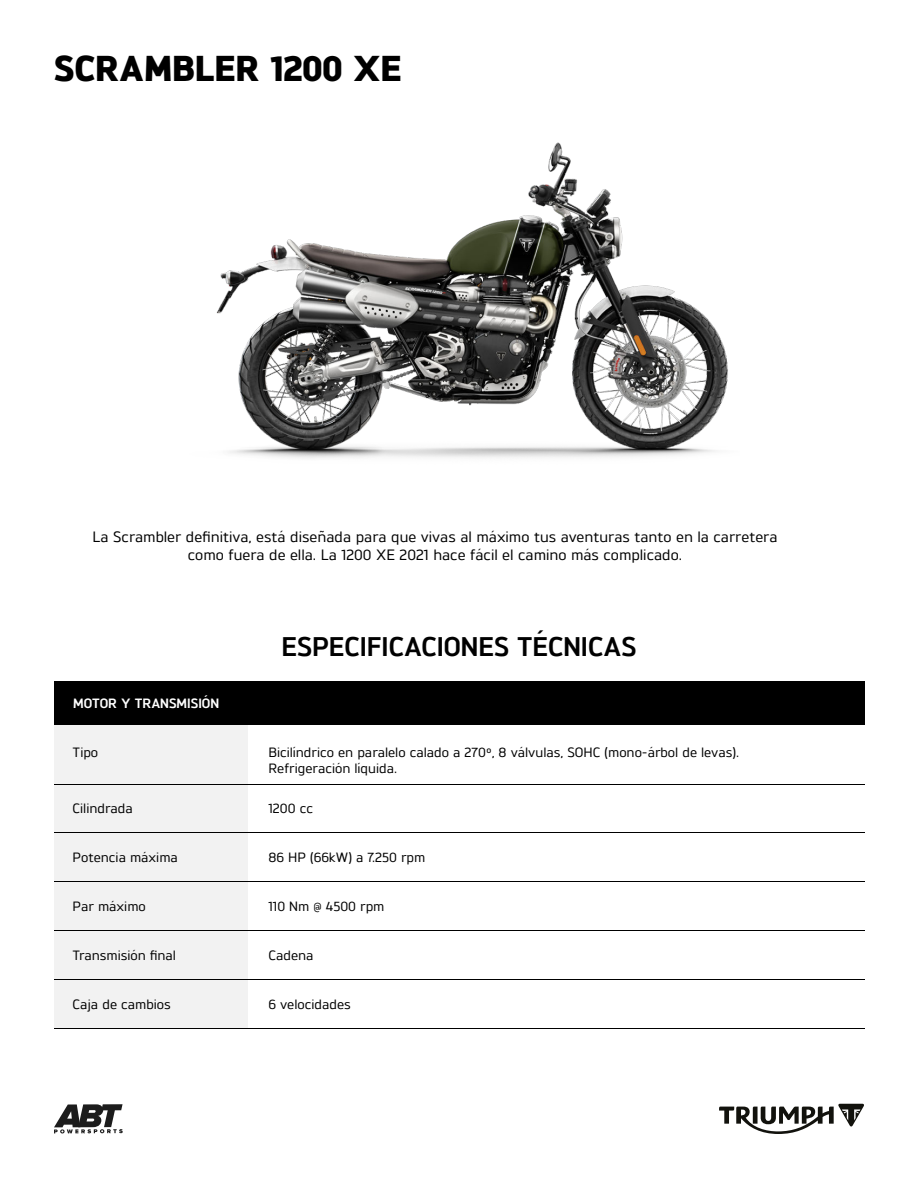
<style>
.page{position:relative;width:918px;height:1188px;background:#fff}
.page>*{position:absolute;margin:0;border:0;box-sizing:border-box;transform-origin:0 0}
.t1{font:800 36px "Triumph Brokman";letter-spacing:.01em;color:#000}
.t2{font:700 27px "Triumph Brokman";color:#000}
.t3{font:500 15px/18px "Triumph Brokman";color:#000;text-align:center}
.t4{font:500 13.5px/16.2px "Triumph Brokman";color:#000}
.t5{font:700 13.5px "Triumph Brokman";color:#fff}
</style>
<div class="page">
<svg style="left:54px;top:1104px;width:69px;height:30px"></svg>
<svg style="left:719px;top:1104px;width:145px;height:30px"></svg>
<div style="left:54px;top:681px;width:810px;height:44px;background:#000"></div>
<div style="left:54px;top:725px;width:194px;height:303px;background:#f2f2f2"></div>
<hr style="left:54px;top:784px;width:810px;height:1px;background:#000">
<hr style="left:54px;top:833px;width:810px;height:1px;background:#000">
<hr style="left:54px;top:882px;width:810px;height:1px;background:#000">
<hr style="left:54px;top:930px;width:810px;height:1px;background:#000">
<hr style="left:54px;top:979px;width:810px;height:1px;background:#000">
<hr style="left:54px;top:1028px;width:810px;height:1px;background:#000">
<img style="left:216px;top:142px;width:512px;height:317px">
<h1 class="t1" style="left:54px;top:48px;width:349px">SCRAMBLER 1200 XE</h1>
<p class="t3" style="left:92px;top:527px;width:687px">La Scrambler definitiva, está diseñada para que vivas al máximo tus aventuras tanto en la carretera como fuera de ella. La 1200 XE 2021 hace fácil el camino más complicado.</p>
<p class="t5" style="left:73px;top:696px;width:148px">MOTOR Y TRANSMISIÓN</p>
<h2 class="t2" style="left:282px;top:631px;width:356px">ESPECIFICACIONES TÉCNICAS</h2>
<p class="t4" style="left:73px;top:744px;width:27px">Tipo</p>
<p class="t4" style="left:269px;top:744px;width:472px">Bicilíndrico en paralelo calado a 270º, 8 válvulas, SOHC (mono-árbol de levas).<br>Refrigeración líquida.</p>
<p class="t4" style="left:73px;top:800px;width:62px">Cilindrada</p>
<p class="t4" style="left:269px;top:800px;width:46px">1200 cc</p>
<p class="t4" style="left:73px;top:849px;width:107px">Potencia máxima</p>
<p class="t4" style="left:269px;top:849px;width:158px">86 HP (66kW) a 7.250 rpm</p>
<p class="t4" style="left:73px;top:898px;width:75px">Par máximo</p>
<p class="t4" style="left:269px;top:898px;width:117px">110 Nm @ 4500 rpm</p>
<p class="t4" style="left:73px;top:947px;width:105px">Transmisión final</p>
<p class="t4" style="left:269px;top:947px;width:47px">Cadena</p>
<p class="t4" style="left:73px;top:996px;width:100px">Caja de cambios</p>
<p class="t4" style="left:269px;top:996px;width:84px">6 velocidades</p>
</div>
